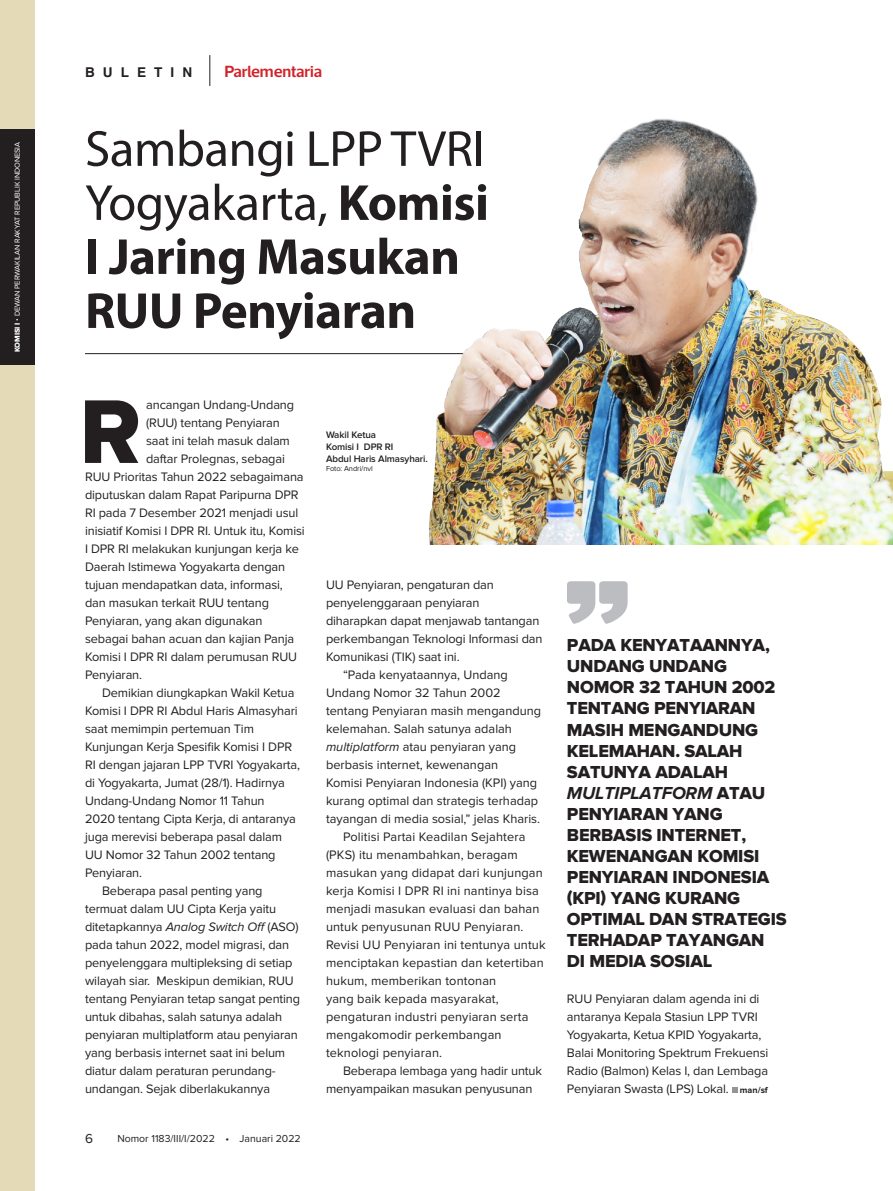
<style>
.page{position:relative;width:893px;height:1191px;background:#fff}
.page>*{position:absolute;margin:0;border:0;box-sizing:border-box;transform-origin:0 0}
._1st_body{font:93.75px "Proxima Nova Extrabld";color:#231f20}
.Judul{font:700 51px/54px "Myriad Pro";letter-spacing:-.01em;color:#231f20}
.pull_quote{font:18px/21px "Proxima Nova Extrabld";letter-spacing:-.01em;color:#231f20}
.t1{font:600 16.5px "Acto";letter-spacing:-.01em;color:#d1232a}
.t2{font:700 13.5px "Helvetica";letter-spacing:.6em;color:#231f20}
.t3{font:13.5px "Proxima Nova";color:#231f20}
.body{font:12.75px/18px "Proxima Nova";letter-spacing:-.01em;color:#231f20}
._1st_body-2{font:12.75px "Proxima Nova";letter-spacing:-.01em;color:#231f20}
.body-2{font:12.75px/18px "Proxima Nova";letter-spacing:.01em;color:#231f20}
.t4{font:10.5px "Proxima Nova";color:#231f20}
.t5{font:600 9.75px/11.7px "Proxima Nova";letter-spacing:-.01em;color:#231f20}
.t6{font:7.5px "Proxima Nova";letter-spacing:-.01em;color:#fff}
.t7{font:7.5px "Proxima Nova";letter-spacing:-.01em;color:#231f20}
.s1{font-family:"Proxima Nova Extrabld"}
.s2{font-weight:400}
.s3{font-style:italic}
.s4{font-family:"Proxima Nova";font-weight:700;font-style:italic}
.s5{font-weight:700;font-size:9px}
</style>
<div class="page">
<div style="left:0;top:0;width:34px;height:1191px;background:#e5dab7"></div>
<div style="left:0;top:129px;width:34px;height:236px;background:#231f20"></div>
<hr style="left:85px;top:353px;width:461px;height:1px;background:#231f20">
<svg style="left:732px;top:1087px;width:6px;height:6px"></svg>
<img style="left:371px;top:119px;width:522px;height:425px">
<svg style="left:567px;top:581px;width:61px;height:43px"></svg>
<hr style="left:210px;top:55px;width:1px;height:31px;background:#231f20">
<p class="t6" style="left:13px;top:352px;width:212px;rotate:-90deg"><span class="s1">KOMISI I</span> • DEWAN PERWAKILAN RAKYAT REPUBLIK INDONESIA</p>
<p class="t2" style="left:85px;top:63px;width:109px">BULETIN</p>
<p class="t1" style="left:225px;top:61px;width:99px">Parlementaria</p>
<p class="Judul" style="left:85px;top:120px;width:405px"><span class="s2">Sambangi LPP TVRI<br>Yogyakarta,</span> Komisi<br>I Jaring Masukan<br>RUU Penyiaran</p>
<p class="_1st_body" style="left:79px;top:378px;width:63px">R</p>
<p class="_1st_body-2" style="left:146px;top:397px;width:150px">ancangan Undang-Undang</p>
<p class="_1st_body-2" style="left:146px;top:415px;width:135px">(RUU) tentang Penyiaran</p>
<p class="_1st_body-2" style="left:146px;top:433px;width:145px">saat ini telah masuk dalam</p>
<p class="_1st_body-2" style="left:146px;top:451px;width:140px">daftar Prolegnas, sebagai</p>
<p class="_1st_body-2" style="left:85px;top:469px;width:220px">RUU Prioritas Tahun 2022 sebagaimana</p>
<p class="_1st_body-2" style="left:85px;top:487px;width:215px">diputuskan dalam Rapat Paripurna DPR</p>
<p class="_1st_body-2" style="left:85px;top:505px;width:215px">RI pada 7 Desember 2021 menjadi usul</p>
<p class="_1st_body-2" style="left:85px;top:523px;width:221px">inisiatif Komisi I DPR RI. Untuk itu, Komisi</p>
<p class="_1st_body-2" style="left:85px;top:541px;width:215px">I DPR RI melakukan kunjungan kerja ke</p>
<p class="_1st_body-2" style="left:85px;top:559px;width:202px">Daerah Istimewa Yogyakarta dengan</p>
<p class="_1st_body-2" style="left:85px;top:577px;width:199px">tujuan mendapatkan data, informasi,</p>
<p class="_1st_body-2" style="left:85px;top:595px;width:186px">dan masukan terkait RUU tentang</p>
<p class="_1st_body-2" style="left:85px;top:613px;width:179px">Penyiaran, yang akan digunakan</p>
<p class="_1st_body-2" style="left:85px;top:631px;width:211px">sebagai bahan acuan dan kajian Panja</p>
<p class="_1st_body-2" style="left:85px;top:649px;width:214px">Komisi I DPR RI dalam perumusan RUU</p>
<p class="_1st_body-2" style="left:85px;top:667px;width:59px">Penyiaran.</p>
<p class="body" style="left:85px;top:684px;width:217px;text-indent:17px">Demikian diungkapkan Wakil Ketua<br>Komisi I DPR RI Abdul Haris Almasyhari saat memimpin pertemuan Tim<br>Kunjungan Kerja Spesifik Komisi I DPR<br>RI dengan jajaran LPP TVRI Yogyakarta, di Yogyakarta, Jumat (28/1). Hadirnya<br>Undang-Undang Nomor 11 Tahun<br>2020 tentang Cipta Kerja, di antaranya juga merevisi beberapa pasal dalam<br>UU Nomor 32 Tahun 2002 tentang<br>Penyiaran.</p>
<p class="body" style="left:85px;top:882px;width:217px;text-indent:17px">Beberapa pasal penting yang termuat dalam UU Cipta Kerja yaitu ditetapkannya <span class="s3">Analog Switch Off</span> (ASO) pada tahun 2022, model migrasi, dan penyelenggara multipleksing di setiap wilayah siar. Meskipun demikian, RUU tentang Penyiaran tetap sangat penting untuk dibahas, salah satunya adalah penyiaran multiplatform atau penyiaran yang berbasis internet saat ini belum diatur dalam peraturan perundang&shy;undangan. Sejak diberlakukannya</p>
<p class="t3" style="left:85px;top:1130px;width:9px">6</p>
<p class="t4" style="left:117px;top:1132px;width:185px">Nomor 1183/III/I/2022 • Januari 2022</p>
<p class="t5" style="left:326px;top:429px;width:103px">Wakil Ketua<br>Komisi I DPR RI<br>Abdul Haris Almasyhari.</p>
<p class="t7" style="left:326px;top:464px;width:48px">Foto: Andri/nvl</p>
<p class="body" style="left:326px;top:576px;width:218px">UU Penyiaran, pengaturan dan penyelenggaraan penyiaran diharapkan dapat menjawab tantangan perkembangan Teknologi Informasi dan<br>Komunikasi (TIK) saat ini.</p>
<p class="body" style="left:326px;top:666px;width:217px;text-indent:17px">“Pada kenyataannya, Undang Undang Nomor 32 Tahun 2002 tentang Penyiaran masih mengandung kelemahan. Salah satunya adalah <span class="s3">multiplatform</span> atau penyiaran yang berbasis internet, kewenangan<br>Komisi Penyiaran Indonesia (KPI) yang kurang optimal dan strategis terhadap tayangan di media sosial,” jelas Kharis.</p>
<p class="body-2" style="left:326px;top:828px;width:221px;text-indent:17px">Politisi Partai Keadilan Sejahtera (PKS) itu menambahkan, beragam masukan yang didapat dari kunjungan kerja Komisi I DPR RI ini nantinya bisa menjadi masukan evaluasi dan bahan untuk penyusunan RUU Penyiaran.<br>Revisi UU Penyiaran ini tentunya untuk menciptakan kepastian dan ketertiban hukum, memberikan tontonan<br>yang baik kepada masyarakat, pengaturan industri penyiaran serta mengakomodir perkembangan teknologi penyiaran.</p>
<p class="body" style="left:326px;top:1062px;width:218px;text-indent:17px">Beberapa lembaga yang hadir untuk menyampaikan masukan penyusunan</p>
<p class="pull_quote" style="left:567px;top:635px;width:221px">PADA KENYATAANNYA,<br>UNDANG UNDANG<br>NOMOR 32 TAHUN 2002<br>TENTANG PENYIARAN<br>MASIH MENGANDUNG<br>KELEMAHAN. SALAH<br>SATUNYA ADALAH<br><span class="s4">MULTIPLATFORM</span> ATAU<br>PENYIARAN YANG<br>BERBASIS INTERNET,<br>KEWENANGAN KOMISI<br>PENYIARAN INDONESIA (KPI) YANG KURANG<br>OPTIMAL DAN STRATEGIS<br>TERHADAP TAYANGAN<br>DI MEDIA SOSIAL</p>
<p class="body" style="left:567px;top:990px;width:203px">RUU Penyiaran dalam agenda ini di antaranya Kepala Stasiun LPP TVRI Yogyakarta, Ketua KPID Yogyakarta, Balai Monitoring Spektrum Frekuensi Radio (Balmon) Kelas I, dan Lembaga Penyiaran Swasta (LPS) Lokal. <span class="s5">man/sf</span></p>
</div>
